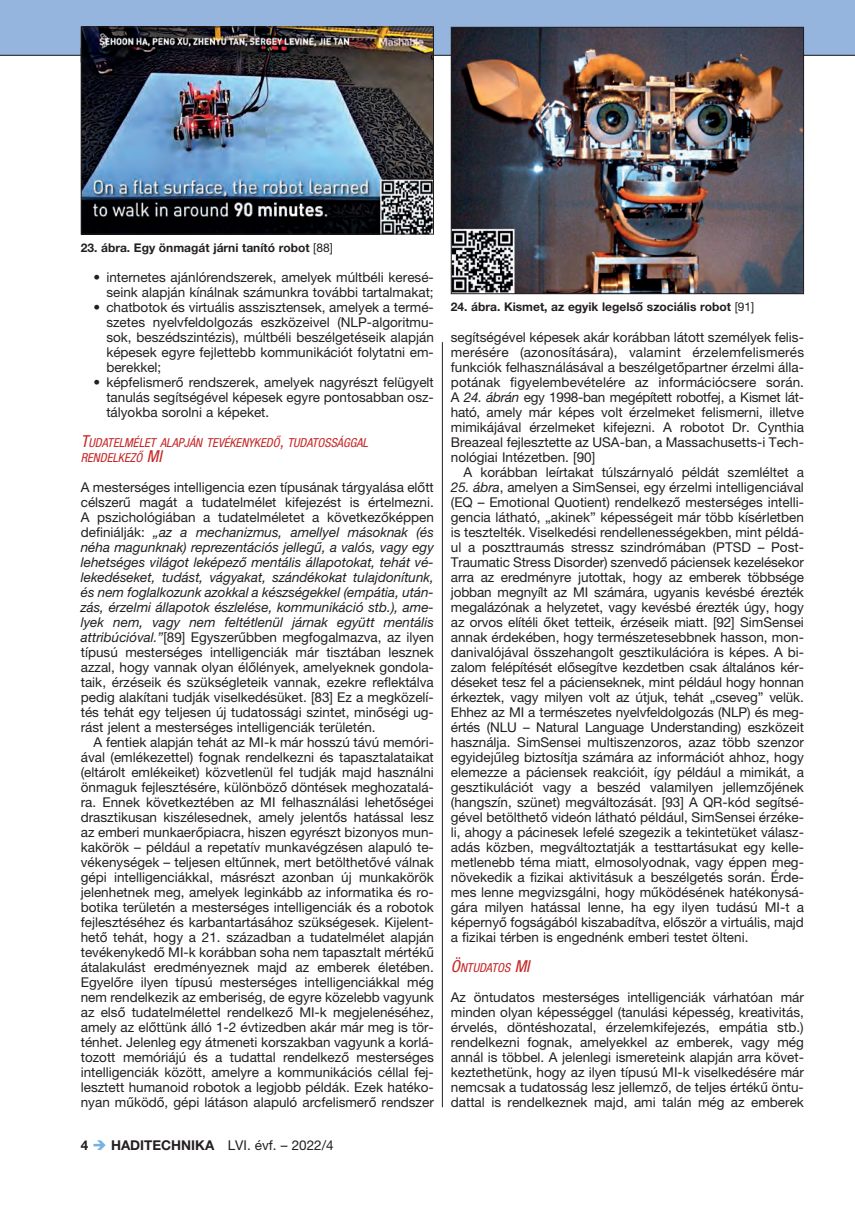
<style>
.page{position:relative;width:855px;height:1212px;background:#fff}
.page>*{position:absolute;margin:0;border:0;box-sizing:border-box;transform-origin:0 0}
.t1{font:13.5px/15px "Helvetica Neue LT Pro";color:#231f20;text-align:justify}
.t2{font:italic condensed 12.3px/15px "Helvetica Neue LT Pro";color:#c62626}
.t3{font:700 12px "Helvetica Neue LT Pro";color:#231f20}
.s1{font-weight:400}
.s2{font-size:16.5px}
.s3{font-style:italic}
.s4{font-weight:700}
.s5{color:#76b1df}
</style>
<div class="page">
<div style="left:0;top:0;width:855px;height:55px;background:#95b5de"></div>
<hr style="left:0;top:55px;width:855px;height:1px;background:#231f20">
<img style="left:453px;top:29px;width:349px;height:263px">
<div style="left:451px;top:27px;width:353px;height:267px;border:1px solid #231f20"></div>
<img style="left:83px;top:29px;width:349px;height:203px">
<div style="left:81px;top:27px;width:353px;height:207px;border:1px solid #231f20"></div>
<hr style="left:442px;top:342px;width:1px;height:765px;background:#231f20">
<p class="t3" style="left:81px;top:240px;width:253px">23. ábra. Egy önmagát járni tanító robot <span class="s1">[88]</span></p>
<p class="t1" style="left:94px;top:270px;width:342px;text-align:right">• internetes ajánlórendszerek, amelyek múltbéli keresé&shy;seink alapján kínálnak számunkra további tartalmakat;</p>
<p class="t1" style="left:106px;top:300px;width:329px;text-indent:-13px">• chatbotok és virtuális asszisztensek, amelyek a termé&shy;szetes nyelvfeldolgozás eszközeivel (NLP-algoritmu&shy;sok, beszédszintézis), múltbéli beszélgetéseik alapján képesek egyre fejlettebb kommunikációt folytatni em&shy;berekkel;</p>
<p class="t1" style="left:106px;top:375px;width:329px;text-indent:-13px">• képfelismerő rendszerek, amelyek nagyrészt felügyelt tanulás segítségével képesek egyre pontosabban osz&shy;tályokba sorolni a képeket.</p>
<p class="t2" style="left:81px;top:435px;width:289px"><span class="s2">T</span>UDATELMÉLET ALAPJÁN TEVÉKENYKEDŐ<span class="s2">,</span> TUDATOSSÁGGAL<br>RENDELKEZŐ <span class="s2">MI</span></p>
<p class="t1" style="left:81px;top:480px;width:354px">A mesterséges intelligencia ezen típusának tárgyalása előtt célszerű magát a tudatelmélet kifejezést is értelmezni.<br>A pszichológiában a tudatelméletet a következőképpen definiálják: <span class="s3">„az a mechanizmus, amellyel másoknak (és néha magunknak) reprezentációs jellegű, a valós, vagy egy lehetséges világot leképező mentális állapotokat, tehát vé&shy;lekedéseket, tudást, vágyakat, szándékokat tulajdonítunk, és nem foglalkozunk azokkal a készségekkel (empátia, után&shy;zás, érzelmi állapotok észlelése, kommunikáció stb.), ame&shy;lyek nem, vagy nem feltétlenül járnak együtt mentális attribúcióval.”</span>[89] Egyszerűbben megfogalmazva, az ilyen típusú mesterséges intelligenciák már tisztában lesznek azzal, hogy vannak olyan élőlények, amelyeknek gondola&shy;taik, érzéseik és szükségleteik vannak, ezekre reflektálva pedig alakítani tudják viselkedésüket. [83] Ez a megközelí&shy;tés tehát egy teljesen új tudatossági szintet, minőségi ug&shy;rást jelent a mesterséges intelligenciák területén.</p>
<p class="t1" style="left:81px;top:735px;width:354px;text-indent:13px">A fentiek alapján tehát az MI-k már hosszú távú memóri&shy;ával (emlékezettel) fognak rendelkezni és tapasztalataikat (eltárolt emlékeiket) közvetlenül fel tudják majd használni önmaguk fejlesztésére, különböző döntések meghozatalá&shy;ra. Ennek következtében az MI felhasználási lehetőségei drasztikusan kiszélesednek, amely jelentős hatással lesz az emberi munkaerőpiacra, hiszen egyrészt bizonyos mun&shy;kakörök – például a repetatív munkavégzésen alapuló te&shy;vékenységek – teljesen eltűnnek, mert betölthetővé válnak gépi intelligenciákkal, másrészt azonban új munkakörök jelenhetnek meg, amelyek leginkább az informatika és ro&shy;botika területén a mesterséges intelligenciák és a robotok fejlesztéséhez és karbantartásához szükségesek. Kijelent&shy;hető tehát, hogy a 21. században a tudatelmélet alapján tevékenykedő MI-k korábban soha nem tapasztalt mértékű átalakulást eredményeznek majd az emberek életében.<br>Egyelőre ilyen típusú mesterséges intelligenciákkal még nem rendelkezik az emberiség, de egyre közelebb vagyunk az első tudatelmélettel rendelkező MI-k megjelenéséhez, amely az előttünk álló 1-2 évtizedben akár már meg is tör&shy;ténhet. Jelenleg egy átmeneti korszakban vagyunk a korlá&shy;tozott memóriájú és a tudattal rendelkező mesterséges intelligenciák között, amelyre a kommunikációs céllal fej&shy;lesztett humanoid robotok a legjobb példák. Ezek hatéko&shy;nyan működő, gépi látáson alapuló arcfelismerő rendszer</p>
<p class="t1" style="left:81px;top:1137px;width:254px"><span class="s4">4</span> <span class="s5">➔</span> <span class="s4">HADITECHNIKA</span> LVI. évf. – 2022/4</p>
<p class="t3" style="left:451px;top:299px;width:305px">24. ábra. Kismet, az egyik legelső szociális robot <span class="s1">[91]</span></p>
<p class="t1" style="left:451px;top:329px;width:355px">segítségével képesek akár korábban látott személyek felis&shy;merésére (azonosítására), valamint érzelemfelismerés funkciók felhasználásával a beszélgetőpartner érzelmi álla&shy;potának figyelembevételére az információcsere során.<br>A <span class="s3">24. ábrán</span> egy 1998-ban megépített robotfej, a Kismet lát&shy;ható, amely már képes volt érzelmeket felismerni, illetve mimikájával érzelmeket kifejezni. A robotot Dr. Cynthia Breazeal fejlesztette az USA-ban, a Massachusetts-i Tech&shy;nológiai Intézetben. [90]</p>
<p class="t1" style="left:463px;top:464px;width:342px">A korábban leírtakat túlszárnyaló példát szemléltet a</p>
<p class="t1" style="left:451px;top:479px;width:354px"><span class="s3">25. ábra</span>, amelyen a SimSensei, egy érzelmi intelligenciával (EQ – Emotional Quotient) rendelkező mesterséges intelli&shy;gencia látható, „akinek” képességeit már több kísérletben is tesztelték. Viselkedési rendellenességekben, mint példá&shy;ul a poszttraumás stressz szindrómában (PTSD – Post-Traumatic Stress Disorder) szenvedő páciensek kezelésekor arra az eredményre jutottak, hogy az emberek többsége jobban megnyílt az MI számára, ugyanis kevésbé érezték megalázónak a helyzetet, vagy kevésbé érezték úgy, hogy az orvos elítéli őket tetteik, érzéseik miatt. [92] SimSensei annak érdekében, hogy természetesebbnek hasson, mon&shy;danivalójával összehangolt gesztikulációra is képes. A bi&shy;zalom felépítését elősegítve kezdetben csak általános kér&shy;déseket tesz fel a pácienseknek, mint például hogy honnan érkeztek, vagy milyen volt az útjuk, tehát „cseveg” velük.<br>Ehhez az MI a természetes nyelvfeldolgozás (NLP) és meg&shy;értés (NLU – Natural Language Understanding) eszközeit használja. SimSensei multiszenzoros, azaz több szenzor egyidejűleg biztosítja számára az információt ahhoz, hogy elemezze a páciensek reakcióit, így például a mimikát, a gesztikulációt vagy a beszéd valamilyen jellemzőjének (hangszín, szünet) megváltozását. [93] A QR-kód segítsé&shy;gével betölthető videón látható például, SimSensei érzéke&shy;li, ahogy a pácinesek lefelé szegezik a tekintetüket válasz&shy;adás közben, megváltoztatják a testtartásukat egy kelle&shy;metlenebb téma miatt, elmosolyodnak, vagy éppen meg&shy;növekedik a fizikai aktivitásuk a beszélgetés során. Érde&shy;mes lenne megvizsgálni, hogy működésének hatékonysá&shy;gára milyen hatással lenne, ha egy ilyen tudású MI-t a képernyő fogságából kiszabadítva, először a virtuális, majd a fizikai térben is engednénk emberi testet ölteni.</p>
<p class="t2" style="left:451px;top:960px;width:80px"><span class="s2">Ö</span>NTUDATOS <span class="s2">MI</span></p>
<p class="t1" style="left:451px;top:990px;width:354px">Az öntudatos mesterséges intelligenciák várhatóan már minden olyan képességgel (tanulási képesség, kreativitás, érvelés, döntéshozatal, érzelemkifejezés, empátia stb.) rendelkezni fognak, amelyekkel az emberek, vagy még annál is többel. A jelenlegi ismereteink alapján arra követ&shy;keztethetünk, hogy az ilyen típusú MI-k viselkedésére már nemcsak a tudatosság lesz jellemző, de teljes értékű öntu&shy;dattal is rendelkeznek majd, ami talán még az emberek</p>
</div>
